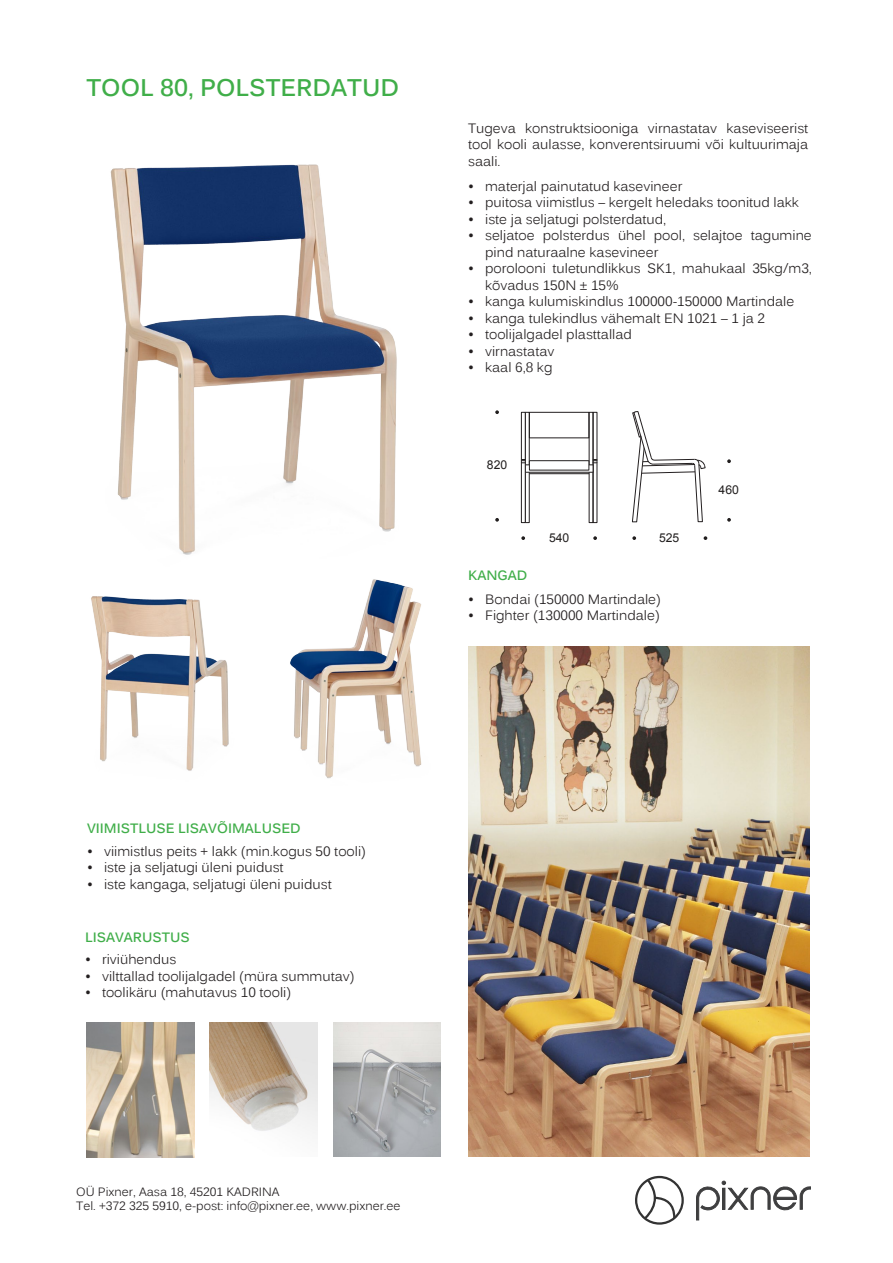
<style>
.page{position:relative;width:893px;height:1263px;background:#fff}
.page>*{position:absolute;margin:0;border:0;box-sizing:border-box;transform-origin:0 0}
.t1{font:700 24px "Kalinga";color:#40ae49}
.t2{font:13.5px/16.5px "Kalinga";color:#231f20}
.t3{font:700 13.5px "Kalinga";color:#40ae49}
.t4{font:12.15px "Arial";color:#211e1e}
.t5{font:12px/14.4px "Kalinga";color:#231f20}
</style>
<div class="page">
<img style="left:290px;top:584px;width:132px;height:195px">
<img style="left:91px;top:596px;width:138px;height:175px">
<img style="left:468px;top:647px;width:341px;height:510px">
<svg style="left:632px;top:536px;width:4px;height:4px"></svg>
<svg style="left:704px;top:536px;width:3px;height:4px"></svg>
<svg style="left:495px;top:410px;width:4px;height:4px"></svg>
<svg style="left:495px;top:518px;width:4px;height:4px"></svg>
<svg style="left:521px;top:536px;width:4px;height:4px"></svg>
<svg style="left:593px;top:536px;width:4px;height:4px"></svg>
<svg style="left:727px;top:459px;width:4px;height:4px"></svg>
<svg style="left:727px;top:518px;width:4px;height:4px"></svg>
<svg style="left:632px;top:411px;width:73px;height:111px"></svg>
<div style="left:527px;top:471px;width:64px;height:3px;border:1px solid #231f20"></div>
<div style="left:525px;top:412px;width:4px;height:111px;border:1px solid #231f20"></div>
<div style="left:589px;top:412px;width:4px;height:111px;border:1px solid #231f20"></div>
<div style="left:593px;top:412px;width:4px;height:111px;border:1px solid #231f20"></div>
<div style="left:529px;top:412px;width:60px;height:26px;border:1px solid #231f20"></div>
<svg style="left:525px;top:465px;width:68px;height:7px"></svg>
<div style="left:525px;top:465px;width:68px;height:7px;border:1px solid #231f20"></div>
<div style="left:529px;top:461px;width:60px;height:9px;background:#fff"></div>
<div style="left:529px;top:460px;width:60px;height:10px;border:1px solid #231f20"></div>
<svg style="left:593px;top:459px;width:4px;height:4px"></svg>
<div style="left:521px;top:412px;width:4px;height:111px;border:1px solid #231f20"></div>
<svg style="left:521px;top:459px;width:5px;height:4px"></svg>
<svg style="left:697px;top:1181px;width:113px;height:39px"></svg>
<svg style="left:635px;top:1175px;width:49px;height:50px"></svg>
<img style="left:110px;top:164px;width:287px;height:420px">
<img style="left:87px;top:1022px;width:107px;height:135px">
<img style="left:210px;top:1022px;width:107px;height:111px">
<img style="left:333px;top:1022px;width:108px;height:135px">
<p class="t1" style="left:86px;top:72px;width:314px">TOOL 80, POLSTERDATUD</p>
<p class="t2" style="left:468px;top:121px;width:342px;text-align:justify">Tugeva konstruktsiooniga virnastatav kaseviseerist tool kooli aulasse, konverentsiruumi või kultuurimaja saali.</p>
<p class="t2" style="left:468px;top:179px;width:216px">• materjal painutatud kasevineer</p>
<p class="t2" style="left:468px;top:196px;width:332px">• puitosa viimistlus – kergelt heledaks toonitud lakk</p>
<p class="t2" style="left:468px;top:212px;width:200px">• iste ja seljatugi polsterdatud,</p>
<p class="t2" style="left:485px;top:229px;width:328px;text-indent:-17px">• seljatoe polsterdus ühel pool, selajtoe tagumine pind naturaalne kasevineer</p>
<p class="t2" style="left:485px;top:262px;width:328px;text-indent:-17px">• porolooni tuletundlikkus SK1, mahukaal 35kg/m3, kõvadus 150N ± 15%</p>
<p class="t2" style="left:468px;top:295px;width:328px">• kanga kulumiskindlus 100000-150000 Martindale</p>
<p class="t2" style="left:468px;top:311px;width:299px">• kanga tulekindlus vähemalt EN 1021 – 1 ja 2</p>
<p class="t2" style="left:468px;top:328px;width:165px">• toolijalgadel plasttallad</p>
<p class="t2" style="left:468px;top:344px;width:88px">• virnastatav</p>
<p class="t2" style="left:468px;top:361px;width:86px">• kaal 6,8 kg</p>
<p class="t4" style="left:487px;top:457px;width:22px">820</p>
<p class="t3" style="left:468px;top:566px;width:61px">KANGAD</p>
<p class="t4" style="left:549px;top:530px;width:22px">540</p>
<p class="t4" style="left:659px;top:530px;width:22px">525</p>
<p class="t2" style="left:468px;top:592px;width:194px">• Bondai (150000 Martindale)</p>
<p class="t2" style="left:468px;top:609px;width:193px">• Fighter (130000 Martindale)</p>
<p class="t4" style="left:719px;top:482px;width:22px">460</p>
<p class="t3" style="left:87px;top:819px;width:215px">VIIMISTLUSE LISAVÕIMALUSED</p>
<p class="t2" style="left:87px;top:844px;width:280px">• viimistlus peits + lakk (min.kogus 50 tooli)</p>
<p class="t2" style="left:87px;top:861px;width:198px">• iste ja seljatugi üleni puidust</p>
<p class="t2" style="left:87px;top:877px;width:246px">• iste kangaga, seljatugi üleni puidust</p>
<p class="t3" style="left:85px;top:928px;width:106px">LISAVARUSTUS</p>
<p class="t2" style="left:85px;top:953px;width:93px">• riviühendus</p>
<p class="t2" style="left:85px;top:969px;width:271px">• vilttallad toolijalgadel (müra summutav)</p>
<p class="t2" style="left:85px;top:986px;width:208px">• toolikäru (mahutavus 10 tooli)</p>
<p class="t5" style="left:76px;top:1186px;width:326px">OÜ Pixner, Aasa 18, 45201 KADRINA<br>Tel. +372 325 5910, e-post: info@pixner.ee, www.pixner.ee</p>
</div>
